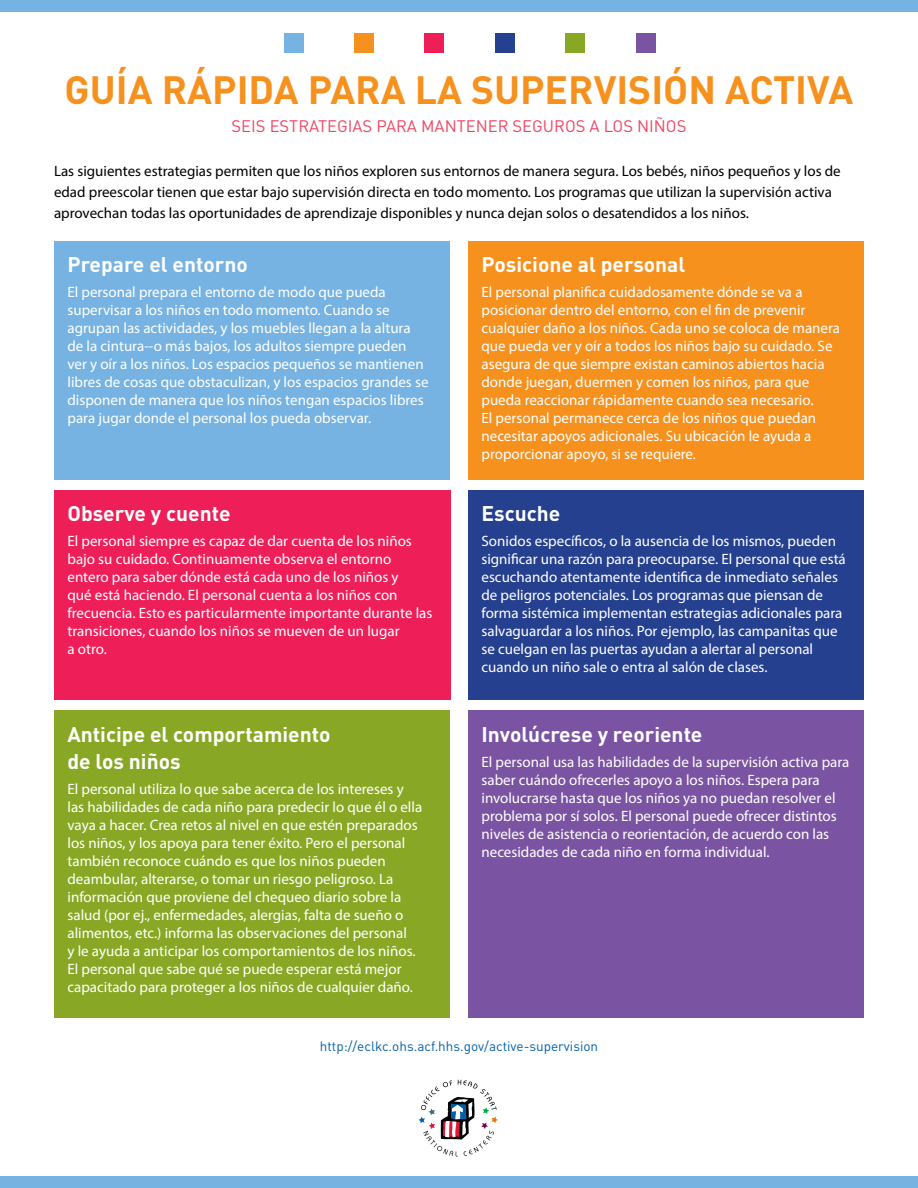
<style>
.page{position:relative;width:918px;height:1188px;background:#fff}
.page>*{position:absolute;margin:0;border:0;box-sizing:border-box;transform-origin:0 0}
.t1{font:700 39px "DIN";color:#f7911e}
.t2{font:700 21px/27px "DIN";color:#fff}
.t3{font:16.5px "DIN";color:#ef4463}
.t4{font:15px/18px "Myriad Pro";color:#fff}
.t5{font:15px/21px "Myriad Pro";color:#000}
.t6{font:13.5px "DIN";color:#0161aa}
</style>
<div class="page">
<div style="left:284px;top:33px;width:20px;height:20px;background:#76b3e2"></div>
<div style="left:354px;top:33px;width:20px;height:20px;background:#f7911e"></div>
<div style="left:425px;top:33px;width:19px;height:20px;background:#ee1f58"></div>
<div style="left:495px;top:33px;width:20px;height:20px;background:#25408f"></div>
<div style="left:565px;top:33px;width:20px;height:20px;background:#88a825"></div>
<div style="left:636px;top:33px;width:20px;height:20px;background:#7a54a2"></div>
<div style="left:0;top:1176px;width:918px;height:12px;background:#76b3e2"></div>
<div style="left:0;top:0;width:918px;height:12px;background:#76b3e2"></div>
<svg style="left:419px;top:1080px;width:79px;height:77px"></svg>
<div style="left:54px;top:242px;width:396px;height:238px;background:#76b3e2"></div>
<div style="left:54px;top:490px;width:397px;height:210px;background:#ee1f58"></div>
<div style="left:54px;top:711px;width:396px;height:307px;background:#88a825"></div>
<div style="left:468px;top:242px;width:396px;height:238px;background:#f7911e"></div>
<div style="left:468px;top:490px;width:396px;height:210px;background:#25408f"></div>
<div style="left:468px;top:711px;width:396px;height:307px;background:#7a54a2"></div>
<p class="t1" style="left:65px;top:65px;width:790px">GUÍA RÁPIDA PARA LA SUPERVISIÓN ACTIVA</p>
<p class="t3" style="left:232px;top:116px;width:456px">SEIS ESTRATEGIAS PARA MANTENER SEGUROS A LOS NIÑOS</p>
<p class="t5" style="left:54px;top:160px;width:788px">Las siguientes estrategias permiten que los niños exploren sus entornos de manera segura. Los bebés, niños pequeños y los de edad preescolar tienen que estar bajo supervisión directa en todo momento. Los programas que utilizan la supervisión activa aprovechan todas las oportunidades de aprendizaje disponibles y nunca dejan solos o desatendidos a los niños.</p>
<p class="t2" style="left:68px;top:250px;width:182px">Prepare el entorno</p>
<p class="t4" style="left:68px;top:283px;width:363px">El personal prepara el entorno de modo que pueda supervisar a los niños en todo momento. Cuando se agrupan las actividades, y los muebles llegan a la altura de la cintura--o más bajos, los adultos siempre pueden ver y oír a los niños. Los espacios pequeños se mantienen libres de cosas que obstaculizan, y los espacios grandes se disponen de manera que los niños tengan espacios libres para jugar donde el personal los pueda observar.</p>
<p class="t2" style="left:482px;top:250px;width:205px">Posicione al personal</p>
<p class="t4" style="left:482px;top:283px;width:360px">El personal planifica cuidadosamente dónde se va a posicionar dentro del entorno, con el fin de prevenir cualquier daño a los niños. Cada uno se coloca de manera que pueda ver y oír a todos los niños bajo su cuidado. Se asegura de que siempre existan caminos abiertos hacia donde juegan, duermen y comen los niños, para que pueda reaccionar rápidamente cuando sea necesario.<br>El personal permanece cerca de los niños que puedan necesitar apoyos adicionales. Su ubicación le ayuda a proporcionar apoyo, si se requiere.</p>
<p class="t2" style="left:68px;top:499px;width:165px">Observe y cuente</p>
<p class="t4" style="left:68px;top:532px;width:366px">El personal siempre es capaz de dar cuenta de los niños bajo su cuidado. Continuamente observa el entorno entero para saber dónde está cada uno de los niños y<br>qué está haciendo. El personal cuenta a los niños con frecuencia. Esto es particularmente importante durante las transiciones, cuando los niños se mueven de un lugar<br>a otro.</p>
<p class="t2" style="left:68px;top:720px;width:265px">Anticipe el comportamiento de los niños</p>
<p class="t4" style="left:68px;top:779px;width:356px">El personal utiliza lo que sabe acerca de los intereses y las habilidades de cada niño para predecir lo que él o ella vaya a hacer. Crea retos al nivel en que estén preparados los niños, y los apoya para tener éxito. Pero el personal también reconoce cuándo es que los niños pueden deambular, alterarse, o tomar un riesgo peligroso. La información que proviene del chequeo diario sobre la salud (por ej., enfermedades, alergias, falta de sueño o alimentos, etc.) informa las observaciones del personal<br>y le ayuda a anticipar los comportamientos de los niños.<br>El personal que sabe qué se puede esperar está mejor capacitado para proteger a los niños de cualquier daño.</p>
<p class="t2" style="left:482px;top:499px;width:80px">Escuche</p>
<p class="t4" style="left:482px;top:532px;width:366px">Sonidos específicos, o la ausencia de los mismos, pueden significar una razón para preocuparse. El personal que está escuchando atentamente identifica de inmediato señales de peligros potenciales. Los programas que piensan de forma sistémica implementan estrategias adicionales para salvaguardar a los niños. Por ejemplo, las campanitas que se cuelgan en las puertas ayudan a alertar al personal cuando un niño sale o entra al salón de clases.</p>
<p class="t2" style="left:482px;top:720px;width:223px">Involúcrese y reoriente</p>
<p class="t4" style="left:482px;top:752px;width:370px">El personal usa las habilidades de la supervisión activa para saber cuándo ofrecerles apoyo a los niños. Espera para involucrarse hasta que los niños ya no puedan resolver el problema por sí solos. El personal puede ofrecer distintos niveles de asistencia o reorientación, de acuerdo con las necesidades de cada niño en forma individual.</p>
<p class="t6" style="left:320px;top:1037px;width:280px">http://eclkc.ohs.acf.hhs.gov/active-supervision</p>
</div>
